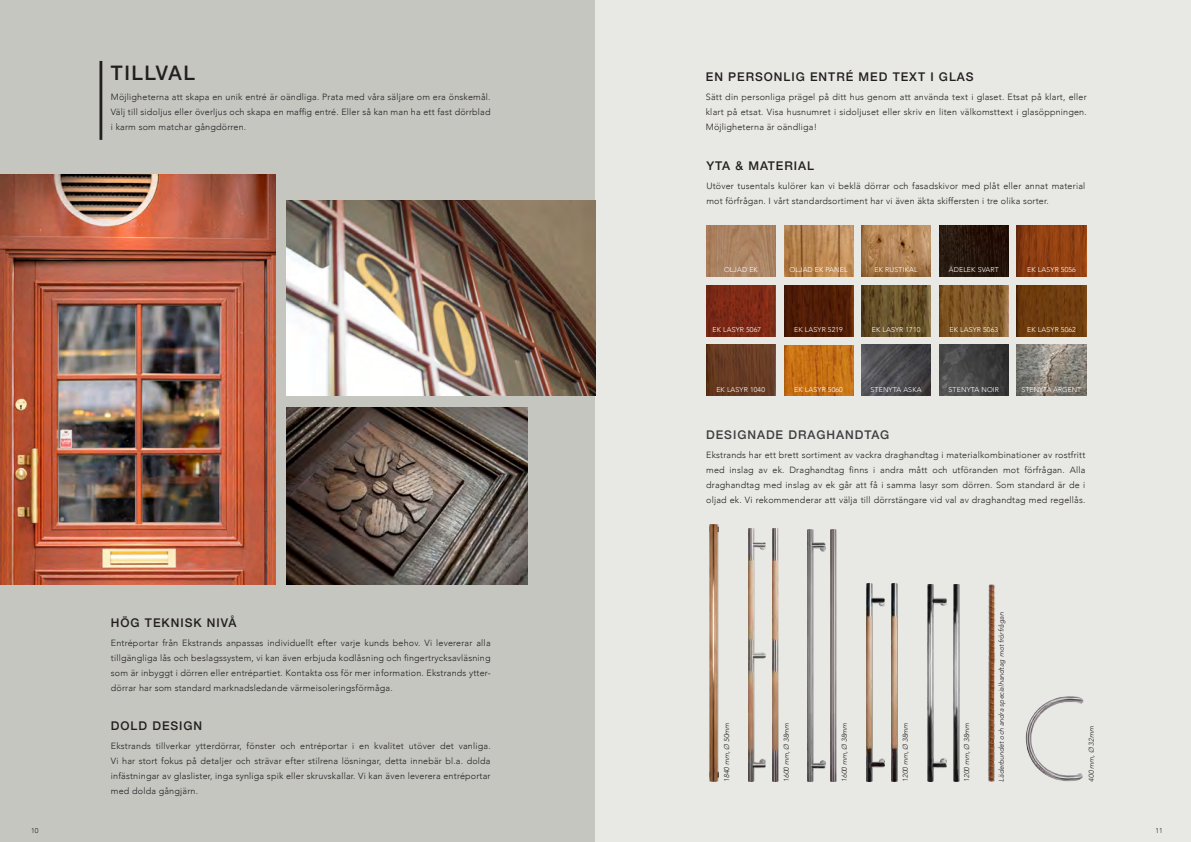
<style>
.page{position:relative;width:1191px;height:842px;background:#fff}
.page>*{position:absolute;margin:0;border:0;box-sizing:border-box;transform-origin:0 0}
.t1{font:500 20px "Helvetica Neue";letter-spacing:.08em;color:#231f20}
.t2{font:500 12px "Helvetica Neue";letter-spacing:.08em;color:#231f20}
.t3{font:500 12px "Helvetica Neue";letter-spacing:.08em;color:#3e3e3f}
.t4{font:300 9px/15px "Avenir";letter-spacing:.02em;color:#231f20;text-align:justify}
.t5{font:300 7px "Avenir";letter-spacing:.02em;color:#fff}
.t6{font:italic 300 7px "Avenir";color:#231f20}
.t7{font:300 7px "Avenir";color:#fff}
.t8{font:300 7px "Avenir";color:#231f20}
</style>
<div class="page">
<div style="left:0;top:0;width:595px;height:842px;background:#c6c6c1"></div>
<div style="left:595px;top:0;width:596px;height:842px;background:#e8e8e5"></div>
<img style="left:706px;top:225px;width:69px;height:51px">
<img style="left:939px;top:225px;width:69px;height:51px">
<img style="left:939px;top:285px;width:69px;height:51px">
<img style="left:1017px;top:285px;width:69px;height:51px">
<img style="left:706px;top:345px;width:69px;height:51px">
<img style="left:784px;top:345px;width:69px;height:51px">
<img style="left:1017px;top:225px;width:69px;height:51px">
<img style="left:706px;top:285px;width:69px;height:51px">
<img style="left:784px;top:285px;width:69px;height:51px">
<img style="left:861px;top:285px;width:69px;height:51px">
<img style="left:1017px;top:345px;width:69px;height:51px">
<img style="left:939px;top:345px;width:69px;height:51px">
<img style="left:861px;top:345px;width:69px;height:51px">
<img style="left:784px;top:225px;width:69px;height:51px">
<img style="left:861px;top:225px;width:69px;height:51px">
<img style="left:0;top:174px;width:275px;height:411px">
<img style="left:286px;top:201px;width:309px;height:195px">
<hr style="left:99px;top:61px;width:3px;height:79px;background:#231f20">
<img style="left:286px;top:407px;width:241px;height:178px">
<img style="left:709px;top:524px;width:9px;height:257px">
<img style="left:1025px;top:696px;width:58px;height:85px">
<img style="left:953px;top:584px;width:7px;height:197px">
<img style="left:927px;top:584px;width:19px;height:197px">
<img style="left:891px;top:584px;width:7px;height:197px">
<img style="left:866px;top:584px;width:18px;height:197px">
<img style="left:830px;top:529px;width:7px;height:252px">
<img style="left:807px;top:529px;width:18px;height:252px">
<img style="left:772px;top:529px;width:7px;height:252px">
<img style="left:748px;top:529px;width:18px;height:252px">
<img style="left:988px;top:584px;width:7px;height:197px">
<h1 class="t1" style="left:111px;top:57px;width:86px">TILLVAL</h1>
<p class="t4" style="left:111px;top:89px;width:381px">Möjligheterna att skapa en unik entré är oändliga. Prata med våra säljare om era önskemål.<br>Välj till sidoljus eller överljus och skapa en maffig entré. Eller så kan man ha ett fast dörrblad i karm som matchar gångdörren.</p>
<h2 class="t2" style="left:111px;top:613px;width:127px">HÖG TEKNISK NIVÅ</h2>
<p class="t4" style="left:111px;top:636px;width:381px">Entréportar från Ekstrands anpassas individuellt efter varje kunds behov. Vi levererar alla tillgängliga lås och beslagssystem, vi kan även erbjuda kodlåsning och fingertrycksavläsning som är inbyggt i dörren eller entrépartiet. Kontakta oss för mer information. Ekstrands ytter&shy;dörrar har som standard marknadsledande värmeisoleringsförmåga.</p>
<h2 class="t2" style="left:111px;top:716px;width:93px">DOLD DESIGN</h2>
<p class="t4" style="left:111px;top:739px;width:381px">Ekstrands tillverkar ytterdörrar, fönster och entréportar i en kvalitet utöver det vanliga.<br>Vi har stort fokus på detaljer och strävar efter stilrena lösningar, detta innebär bl.a. dolda infästningar av glaslister, inga synliga spik eller skruvskallar. Vi kan även leverera entréportar med dolda gångjärn.</p>
<h2 class="t2" style="left:706px;top:67px;width:269px">EN PERSONLIG ENTRÉ MED TEXT I GLAS</h2>
<p class="t4" style="left:706px;top:89px;width:382px">Sätt din personliga prägel på ditt hus genom att använda text i glaset. Etsat på klart, eller klart på etsat. Visa husnumret i sidoljuset eller skriv en liten välkomsttext i glasöppningen.<br>Möjligheterna är oändliga!</p>
<h2 class="t2" style="left:706px;top:156px;width:109px">YTA &amp; MATERIAL</h2>
<p class="t4" style="left:706px;top:178px;width:380px">Utöver tusentals kulörer kan vi beklä dörrar och fasadskivor med plåt eller annat material mot förfrågan. I vårt standardsortiment har vi även äkta skiffersten i tre olika sorter.</p>
<p class="t5" style="left:724px;top:266px;width:35px">OLJAD EK</p>
<p class="t5" style="left:874px;top:266px;width:44px">EK RUSTIKAL</p>
<p class="t5" style="left:948px;top:266px;width:52px">ÄDELEK SVART</p>
<p class="t5" style="left:789px;top:266px;width:59px">OLJAD EK PANEL</p>
<p class="t5" style="left:1027px;top:266px;width:50px">EK LASYR 5056</p>
<p class="t5" style="left:712px;top:325px;width:50px">EK LASYR 5067</p>
<p class="t5" style="left:794px;top:325px;width:50px">EK LASYR 5219</p>
<p class="t5" style="left:871px;top:325px;width:50px">EK LASYR 1710</p>
<p class="t5" style="left:949px;top:325px;width:50px">EK LASYR 5063</p>
<p class="t5" style="left:1027px;top:325px;width:50px">EK LASYR 5062</p>
<p class="t5" style="left:716px;top:385px;width:50px">EK LASYR 1040</p>
<p class="t5" style="left:794px;top:385px;width:50px">EK LASYR 5060</p>
<p class="t5" style="left:870px;top:385px;width:52px">STENYTA ASKA</p>
<p class="t5" style="left:948px;top:385px;width:52px">STENYTA NOIR</p>
<p class="t7" style="left:1021px;top:385px;width:61px">STENYTA ARGENT</p>
<h2 class="t3" style="left:706px;top:425px;width:185px">DESIGNADE DRAGHANDTAG</h2>
<p class="t4" style="left:706px;top:448px;width:381px">Ekstrands har ett brett sortiment av vackra draghandtag i materialkombinationer av rostfritt med inslag av ek. Draghandtag finns i andra mått och utföranden mot förfrågan. Alla draghandtag med inslag av ek går att få i samma lasyr som dörren. Som standard är de i oljad ek. Vi rekommenderar att välja till dörrstängare vid val av draghandtag med regellås.</p>
<p class="t6" style="left:722px;top:781px;width:60px;rotate:-90deg">1840 mm, Ø 50mm</p>
<p class="t6" style="left:782px;top:781px;width:60px;rotate:-90deg">1600 mm, Ø 38mm</p>
<p class="t6" style="left:840px;top:781px;width:60px;rotate:-90deg">1600 mm, Ø 38mm</p>
<p class="t6" style="left:901px;top:781px;width:60px;rotate:-90deg">1200 mm, Ø 38mm</p>
<p class="t6" style="left:962px;top:781px;width:60px;rotate:-90deg">1200 mm, Ø 38mm</p>
<p class="t6" style="left:997px;top:781px;width:170px;rotate:-90deg">Läderbundet och andra specialhandtag mot frörfrågan</p>
<p class="t6" style="left:1087px;top:781px;width:57px;rotate:-90deg">400 mm, Ø 32mm</p>
<p class="t8" style="left:31px;top:826px;width:9px">10</p>
<p class="t8" style="left:1155px;top:826px;width:9px">11</p>
</div>
